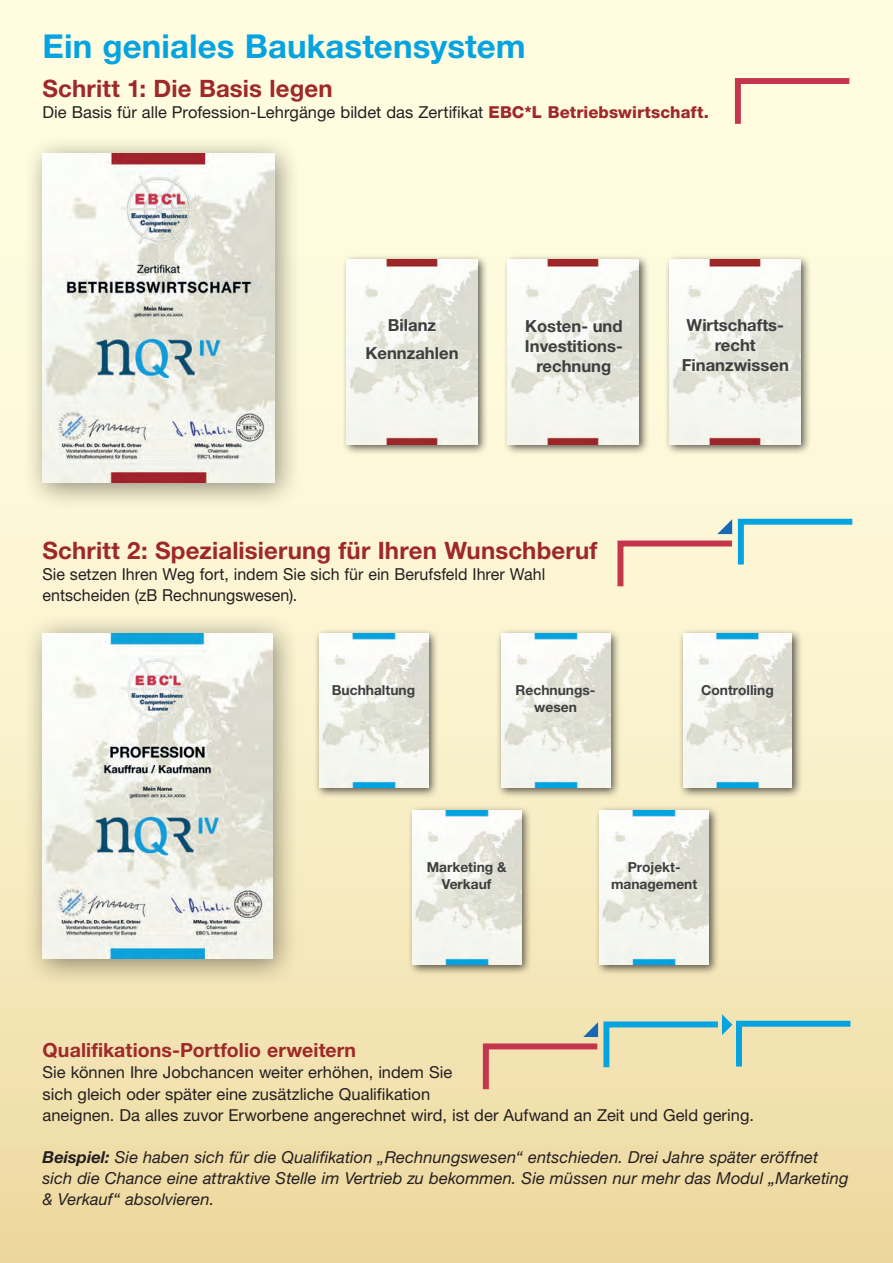
<style>
.page{position:relative;width:893px;height:1263px;background:#fff}
.page>*{position:absolute;margin:0;border:0;box-sizing:border-box;transform-origin:0 0}
.t1{font:700 33px "Helvetica Neue LT";letter-spacing:.005em;color:#05a4e0}
.t2{font:700 24px "Helvetica Neue LT";letter-spacing:.005em;color:#9f2829}
.t3{font:700 19.5px "Helvetica Neue LT";letter-spacing:.005em;color:#9f2829}
.t4{font:700 16.65px/20px "Helvetica Neue LT";color:#3e3e3f;text-align:center}
.t5{font:16.5px/21px "Helvetica Neue LT";color:#231f20}
.t6{font:italic 16.5px/21px "Helvetica Neue LT";letter-spacing:.005em;color:#231f20}
.t7{font:700 13.8px/16.5px "Helvetica Neue LT";color:#3e3e3f;text-align:center}
.s1{font-weight:800;color:#9f2829}
.s2{font-weight:700}
</style>
<div class="page">
<div style="left:0;top:0;width:893px;height:1263px;background:linear-gradient(to bottom,#ffffec,#f0dea9)"></div>
<div style="left:23px;top:134px;width:280px;height:377px;background:#231f20;opacity:.5"></div>
<img style="left:43px;top:154px;width:231px;height:328px">
<div style="left:341px;top:254px;width:148px;height:202px;background:#231f20;opacity:.75"></div>
<img style="left:347px;top:260px;width:130px;height:185px">
<div style="left:503px;top:254px;width:147px;height:202px;background:#231f20;opacity:.75"></div>
<img style="left:508px;top:260px;width:131px;height:185px">
<div style="left:664px;top:254px;width:148px;height:202px;background:#231f20;opacity:.75"></div>
<img style="left:669px;top:260px;width:131px;height:185px">
<div style="left:23px;top:613px;width:277px;height:374px;background:#231f20;opacity:.5"></div>
<img style="left:43px;top:633px;width:229px;height:325px">
<div style="left:314px;top:628px;width:125px;height:170px;background:#231f20;opacity:.75"></div>
<img style="left:319px;top:633px;width:109px;height:154px">
<div style="left:496px;top:628px;width:125px;height:170px;background:#231f20;opacity:.75"></div>
<img style="left:501px;top:633px;width:109px;height:154px">
<div style="left:678px;top:628px;width:125px;height:170px;background:#231f20;opacity:.75"></div>
<img style="left:683px;top:633px;width:109px;height:154px">
<div style="left:407px;top:805px;width:125px;height:170px;background:#231f20;opacity:.75"></div>
<img style="left:412px;top:810px;width:109px;height:154px">
<div style="left:595px;top:805px;width:125px;height:170px;background:#231f20;opacity:.75"></div>
<img style="left:600px;top:810px;width:109px;height:154px">
<svg style="left:732px;top:75px;width:123px;height:55px;background:#f7e0cb"></svg>
<svg style="left:614px;top:516px;width:244px;height:76px;background:#eae6ce"></svg>
<svg style="left:480px;top:1014px;width:376px;height:81px;background:#e1d8b1"></svg>
<h1 class="t1" style="left:43px;top:26px;width:485px">Ein geniales Baukastensystem</h1>
<h2 class="t2" style="left:43px;top:73px;width:292px">Schritt 1: Die Basis legen</h2>
<p class="t5" style="left:43px;top:101px;width:668px">Die Basis für alle Profession-Lehrgänge bildet das Zertifikat <span class="s1">EBC*L Betriebswirtschaft.</span></p>
<p class="t4" style="left:365px;top:310px;width:95px;line-height:28.2px">Bilanz<br>Kennzahlen</p>
<p class="t4" style="left:525px;top:316px;width:99px">Kosten- und<br>Investitions&shy;rechnung</p>
<p class="t4" style="left:682px;top:314px;width:109px">Wirtschafts&shy;recht<br>Finanzwissen</p>
<h2 class="t2" style="left:43px;top:536px;width:556px">Schritt 2: Spezialisierung für Ihren Wunschberuf</h2>
<p class="t5" style="left:43px;top:564px;width:504px">Sie setzen Ihren Weg fort, indem Sie sich für ein Berufsfeld Ihrer Wahl entscheiden (zB Rechnungswesen).</p>
<p class="t7" style="left:332px;top:682px;width:85px">Buchhaltung</p>
<p class="t7" style="left:516px;top:682px;width:81px">Rechnungs&shy;wesen</p>
<p class="t7" style="left:701px;top:682px;width:74px">Controlling</p>
<p class="t7" style="left:427px;top:859px;width:81px">Marketing &amp;<br>Verkauf</p>
<p class="t7" style="left:611px;top:859px;width:88px">Projekt&shy;management</p>
<p class="t3" style="left:43px;top:1038px;width:315px">Qualifikations-Portfolio erweitern</p>
<p class="t5" style="left:43px;top:1062px;width:713px">Sie können Ihre Jobchancen weiter erhöhen, indem Sie<br>sich gleich oder später eine zusätzliche Qualifikation<br>aneignen. Da alles zuvor Erworbene angerechnet wird, ist der Aufwand an Zeit und Geld gering.</p>
<p class="t6" style="left:43px;top:1146px;width:807px"><span class="s2">Beispiel:</span> Sie haben sich für die Qualifikation „Rechnungswesen“ entschieden. Drei Jahre später eröffnet sich die Chance eine attraktive Stelle im Vertrieb zu bekommen. Sie müssen nur mehr das Modul „Marketing &amp; Verkauf“ absolvieren.</p>
</div>
